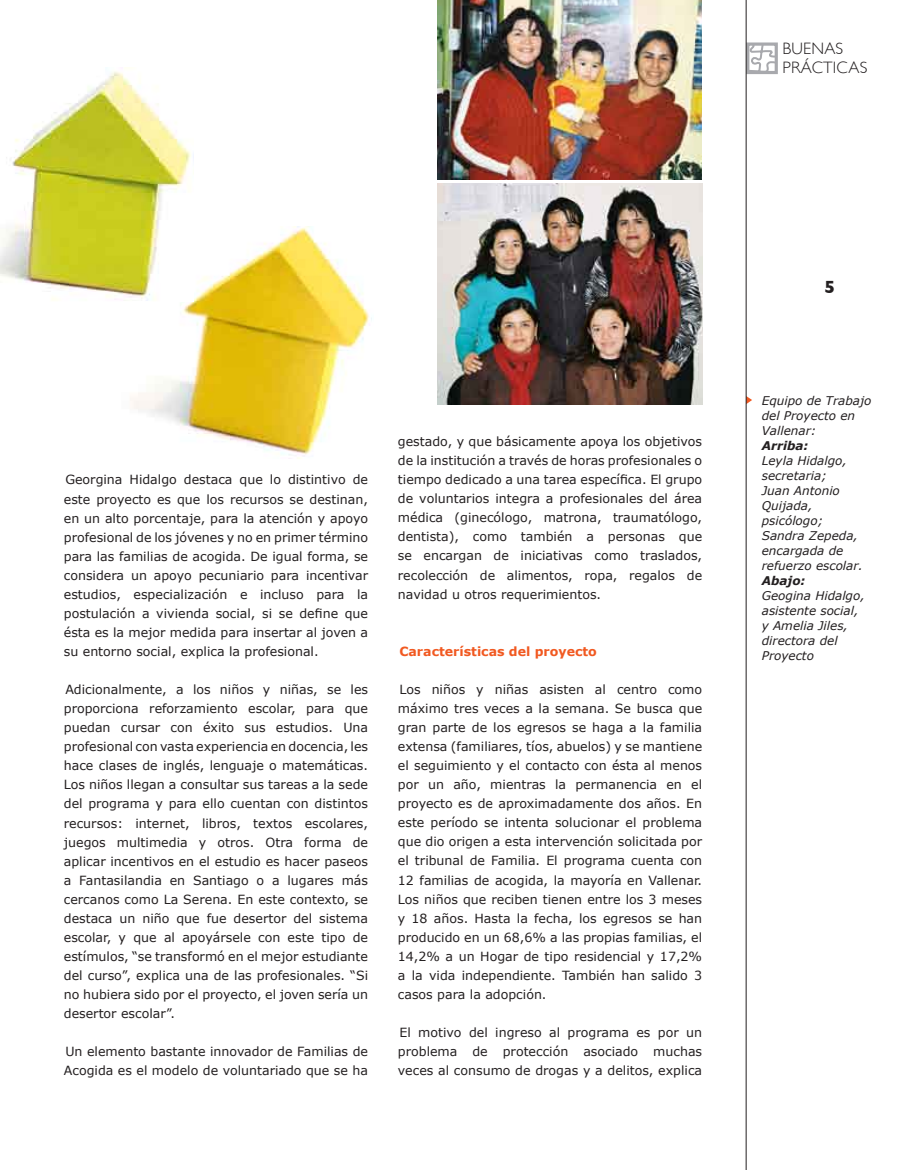
<style>
.page{position:relative;width:915px;height:1170px;background:#fff}
.page>*{position:absolute;margin:0;border:0;box-sizing:border-box;transform-origin:0 0}
.t1{font:300 16.5px/19.5px "Gill Sans";letter-spacing:.01em;color:#231f20}
.t2{font:12.6px/19px "Verdana";color:#231f20;text-align:justify}
.t3{font:700 12.6px "Verdana";color:#f15921}
.t4{font:italic 12px/15px "Verdana";color:#231f20}
.t5{font:italic 700 12px "Verdana";color:#231f20}
</style>
<div class="page">
<img style="left:130px;top:226px;width:242px;height:233px">
<img style="left:0;top:67px;width:194px;height:234px">
<svg style="left:746px;top:43px;width:31px;height:31px"></svg>
<svg style="left:746px;top:396px;width:5px;height:8px"></svg>
<hr style="left:745px;top:0;width:1px;height:1169px;background:#231f20">
<img style="left:437px;top:183px;width:265px;height:221px">
<img style="left:437px;top:0;width:263px;height:179px">
<h1 class="t1" style="left:782px;top:39px;width:86px">BUENAS<br>PRÁCTICAS</h1>
<p class="t2" style="left:64px;top:470px;width:306px">Georgina Hidalgo destaca que lo distintivo de este proyecto es que los recursos se destinan, en un alto porcentaje, para la atención y apoyo profesional de los jóvenes y no en primer término para las familias de acogida. De igual forma, se considera un apoyo pecuniario para incentivar estudios, especialización e incluso para la postulación a vivienda social, si se define que ésta es la mejor medida para insertar al joven a su entorno social, explica la profesional.</p>
<p class="t2" style="left:64px;top:679px;width:306px">Adicionalmente, a los niños y niñas, se les proporciona reforzamiento escolar, para que puedan cursar con éxito sus estudios. Una profesional con vasta experiencia en docencia, les hace clases de inglés, lenguaje o matemáticas.<br>Los niños llegan a consultar sus tareas a la sede del programa y para ello cuentan con distintos recursos: internet, libros, textos escolares, juegos multimedia y otros. Otra forma de aplicar incentivos en el estudio es hacer paseos a Fantasilandia en Santiago o a lugares más cercanos como La Serena. En este contexto, se destaca un niño que fue desertor del sistema escolar, y que al apoyársele con este tipo de estímulos, “se transformó en el mejor estudiante del curso”, explica una de las profesionales. “Si no hubiera sido por el proyecto, el joven sería un desertor escolar”.</p>
<p class="t2" style="left:64px;top:1041px;width:306px">Un elemento bastante innovador de Familias de<br>Acogida es el modelo de voluntariado que se ha</p>
<p class="t2" style="left:398px;top:431px;width:306px">gestado, y que básicamente apoya los objetivos de la institución a través de horas profesionales o tiempo dedicado a una tarea específica. El grupo de voluntarios integra a profesionales del área médica (ginecólogo, matrona, traumatólogo, dentista), como también a personas que se encargan de iniciativas como traslados, recolección de alimentos, ropa, regalos de navidad u otros requerimientos.</p>
<p class="t3" style="left:399px;top:643px;width:199px">Características del proyecto</p>
<p class="t2" style="left:398px;top:679px;width:306px">Los niños y niñas asisten al centro como máximo tres veces a la semana. Se busca que gran parte de los egresos se haga a la familia extensa (familiares, tíos, abuelos) y se mantiene el seguimiento y el contacto con ésta al menos por un año, mientras la permanencia en el proyecto es de aproximadamente dos años. En este período se intenta solucionar el problema que dio origen a esta intervención solicitada por el tribunal de Familia. El programa cuenta con 12 familias de acogida, la mayoría en Vallenar.<br>Los niños que reciben tienen entre los 3 meses y 18 años. Hasta la fecha, los egresos se han producido en un 68,6% a las propias familias, el 14,2% a un Hogar de tipo residencial y 17,2% a la vida independiente. También han salido 3 casos para la adopción.</p>
<p class="t2" style="left:398px;top:1022px;width:306px">El motivo del ingreso al programa es por un problema de protección asociado muchas veces al consumo de drogas y a delitos, explica</p>
<p class="t4" style="left:761px;top:392px;width:111px">Equipo de Trabajo del Proyecto en<br>Vallenar:</p>
<p class="t5" style="left:761px;top:438px;width:48px">Arriba:</p>
<p class="t4" style="left:761px;top:452px;width:103px">Leyla Hidalgo, secretaria;<br>Juan Antonio<br>Quijada, psicólogo;<br>Sandra Zepeda, encargada de refuerzo escolar.</p>
<p class="t5" style="left:761px;top:573px;width:45px">Abajo:</p>
<p class="t4" style="left:761px;top:587px;width:104px">Geogina Hidalgo, asistente social, y Amelia Jiles, directora del<br>Proyecto</p>
</div>
